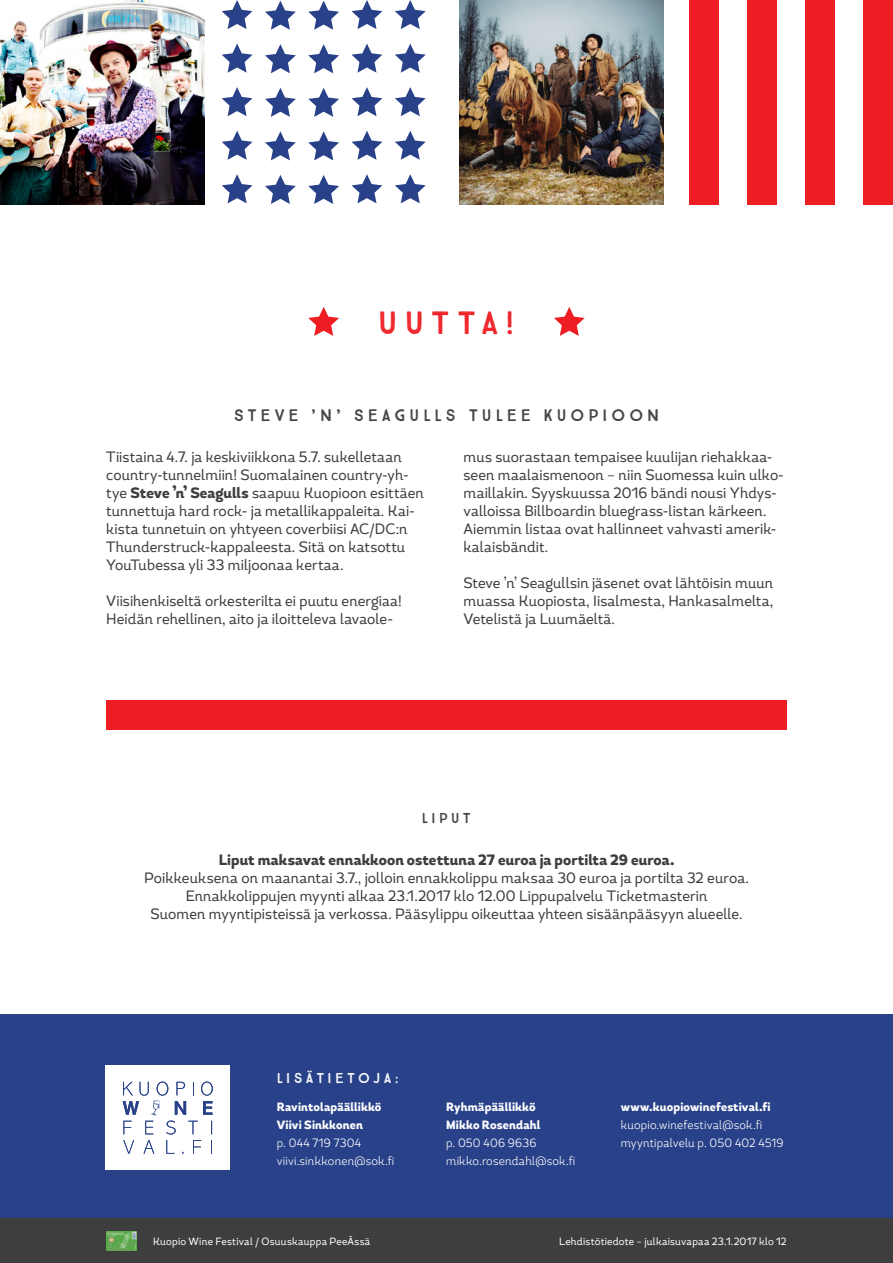
<style>
.page{position:relative;width:893px;height:1263px;background:#fff}
.page>*{position:absolute;margin:0;border:0;box-sizing:border-box;transform-origin:0 0}
.t1{font:32.4px "True North Textures Four";letter-spacing:.2em;color:#ee1d23}
.t2{font:16.8px "True North Textures Four";letter-spacing:.215em;color:#3e3e3f}
.t3{font:15px/18px "Magallanes Cond";letter-spacing:.005em;color:#3e3e3f}
.t4{font:800 15px "Magallanes Cond";letter-spacing:.005em;color:#3e3e3f}
.t5{font:14.4px "True North Textures Four";letter-spacing:.21em;color:#fff}
.t6{font:14.4px "True North Textures Four";letter-spacing:.215em;color:#3e3e3f}
.t7{font:300 12px "Magallanes Cond";letter-spacing:.015em;color:#fff}
.t8{font:800 12px "Magallanes Cond";letter-spacing:.015em;color:#fff}
.t9{font:10.5px "Magallanes Cond";letter-spacing:.02em;color:#fff}
.s1{font-weight:800}
</style>
<div class="page">
<svg style="left:554px;top:307px;width:31px;height:29px"></svg>
<svg style="left:308px;top:307px;width:31px;height:29px"></svg>
<img style="left:0;top:0;width:204px;height:204px">
<div style="left:747px;top:0;width:29px;height:204px;background:#ee1d23"></div>
<div style="left:689px;top:0;width:29px;height:204px;background:#ee1d23"></div>
<div style="left:805px;top:0;width:30px;height:204px;background:#ee1d23"></div>
<div style="left:864px;top:0;width:29px;height:204px;background:#ee1d23"></div>
<svg style="left:222px;top:0;width:31px;height:29px"></svg>
<svg style="left:395px;top:0;width:31px;height:29px"></svg>
<svg style="left:352px;top:0;width:30px;height:29px"></svg>
<svg style="left:308px;top:1px;width:31px;height:29px"></svg>
<svg style="left:265px;top:1px;width:31px;height:29px"></svg>
<svg style="left:222px;top:87px;width:31px;height:29px"></svg>
<svg style="left:395px;top:87px;width:31px;height:29px"></svg>
<svg style="left:352px;top:87px;width:30px;height:29px"></svg>
<svg style="left:308px;top:88px;width:31px;height:29px"></svg>
<svg style="left:265px;top:88px;width:31px;height:29px"></svg>
<svg style="left:222px;top:131px;width:31px;height:29px"></svg>
<svg style="left:395px;top:131px;width:31px;height:29px"></svg>
<svg style="left:352px;top:131px;width:30px;height:29px"></svg>
<svg style="left:308px;top:131px;width:31px;height:29px"></svg>
<svg style="left:265px;top:131px;width:31px;height:29px"></svg>
<svg style="left:222px;top:174px;width:31px;height:29px"></svg>
<svg style="left:395px;top:174px;width:31px;height:29px"></svg>
<svg style="left:352px;top:174px;width:30px;height:29px"></svg>
<svg style="left:308px;top:175px;width:31px;height:29px"></svg>
<svg style="left:265px;top:175px;width:31px;height:29px"></svg>
<svg style="left:222px;top:44px;width:31px;height:29px"></svg>
<svg style="left:395px;top:44px;width:31px;height:29px"></svg>
<svg style="left:352px;top:44px;width:30px;height:29px"></svg>
<svg style="left:308px;top:44px;width:31px;height:29px"></svg>
<svg style="left:265px;top:44px;width:31px;height:29px"></svg>
<img style="left:459px;top:0;width:204px;height:204px">
<div style="left:0;top:1015px;width:892px;height:203px;background:#284189"></div>
<div style="left:105px;top:1066px;width:125px;height:104px;background:#fff"></div>
<svg style="left:123px;top:1081px;width:90px;height:53px"></svg>
<svg style="left:123px;top:1140px;width:11px;height:14px"></svg>
<svg style="left:211px;top:1140px;width:1px;height:14px"></svg>
<svg style="left:193px;top:1140px;width:8px;height:14px"></svg>
<svg style="left:166px;top:1140px;width:8px;height:14px"></svg>
<svg style="left:144px;top:1140px;width:10px;height:14px"></svg>
<div style="left:0;top:1218px;width:893px;height:45px;background:#3e3e3f"></div>
<img style="left:106px;top:1231px;width:30px;height:19px">
<div style="left:106px;top:700px;width:681px;height:29px;background:#ee1d23"></div>
<p class="t1" style="left:378px;top:304px;width:138px">UUTTA!</p>
<p class="t2" style="left:234px;top:405px;width:427px">STEVE ’N’ SEAGULLS TULEE KUOPIOON</p>
<p class="t3" style="left:463px;top:447px;width:322px">mus suorastaan tempaisee kuulijan riehakkaa&shy;seen maalaismenoon – niin Suomessa kuin ulko&shy;maillakin. Syyskuussa 2016 bändi nousi Yhdys&shy;valloissa Billboardin bluegrass-listan kärkeen.<br>Aiemmin listaa ovat hallinneet vahvasti amerik&shy;kalaisbändit.</p>
<p class="t3" style="left:463px;top:573px;width:311px;text-align:justify">Steve ’n’ Seagullsin jäsenet ovat lähtöisin muun muassa Kuopiosta, Iisalmesta, Hankasalmelta, Vetelistä ja Luumäeltä.</p>
<p class="t3" style="left:106px;top:447px;width:319px">Tiistaina 4.7. ja keskiviikkona 5.7. sukelletaan country-tunnelmiin! Suomalainen country-yh&shy;tye <span class="s1">Steve ’n’ Seagulls</span> saapuu Kuopioon esittäen tunnettuja hard rock- ja metallikappaleita. Kai&shy;kista tunnetuin on yhtyeen coverbiisi AC/DC:n Thunderstruck-kappaleesta. Sitä on katsottu YouTubessa yli 33 miljoonaa kertaa.</p>
<p class="t3" style="left:106px;top:591px;width:297px">Viisihenkiseltä orkesterilta ei puutu energiaa!<br>Heidän rehellinen, aito ja iloitteleva lavaole-</p>
<p class="t6" style="left:422px;top:809px;width:51px">LIPUT</p>
<p class="t4" style="left:219px;top:851px;width:457px">Liput maksavat ennakkoon ostettuna 27 euroa ja portilta 29 euroa.</p>
<p class="t3" style="left:144px;top:869px;width:606px">Poikkeuksena on maanantai 3.7., jolloin ennakkolippu maksaa 30 euroa ja portilta 32 euroa.</p>
<p class="t3" style="left:186px;top:887px;width:523px">Ennakkolippujen myynti alkaa 23.1.2017 klo 12.00 Lippupalvelu Ticketmasterin</p>
<p class="t3" style="left:150px;top:905px;width:594px">Suomen myyntipisteissä ja verkossa. Pääsylippu oikeuttaa yhteen sisäänpääsyyn alueelle.</p>
<p class="t5" style="left:277px;top:1069px;width:123px">LISÄTIETOJA:</p>
<p class="t8" style="left:277px;top:1099px;width:106px">Ravintolapäällikkö</p>
<p class="t8" style="left:277px;top:1117px;width:88px">Viivi Sinkkonen</p>
<p class="t7" style="left:277px;top:1135px;width:86px">p. 044 719 7304</p>
<p class="t7" style="left:277px;top:1153px;width:119px">viivi.sinkkonen@sok.fi</p>
<p class="t8" style="left:446px;top:1099px;width:91px">Ryhmäpäällikkö</p>
<p class="t8" style="left:446px;top:1117px;width:96px">Mikko Rosendahl</p>
<p class="t7" style="left:446px;top:1135px;width:92px">p. 050 406 9636</p>
<p class="t7" style="left:446px;top:1153px;width:131px">mikko.rosendahl@sok.fi</p>
<p class="t8" style="left:621px;top:1099px;width:151px">www.kuopiowinefestival.fi</p>
<p class="t7" style="left:621px;top:1117px;width:143px">kuopio.winefestival@sok.fi</p>
<p class="t7" style="left:621px;top:1135px;width:164px">myyntipalvelu p. 050 402 4519</p>
<p class="t9" style="left:153px;top:1234px;width:219px">Kuopio Wine Festival / Osuuskauppa PeeÄssä</p>
<p class="t9" style="left:559px;top:1234px;width:229px">Lehdistötiedote – julkaisuvapaa 23.1.2017 klo 12</p>
</div>
